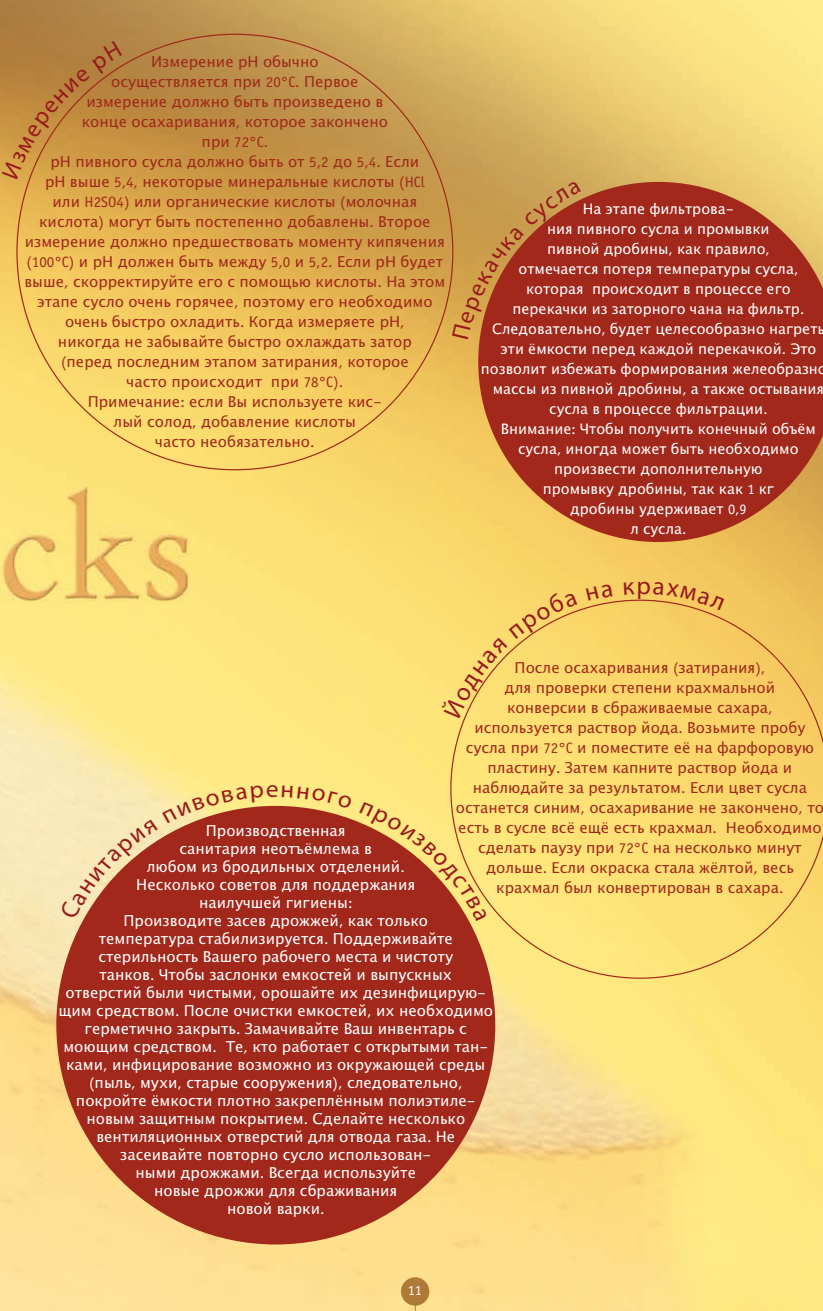
<style>
.page{position:relative;width:823px;height:1311px;background:#fff}
.page>*{position:absolute;margin:0;border:0;box-sizing:border-box;transform-origin:0 0}
.t1{font:15px/20px "Lucida Grande";color:#a1281b;text-align:center}
.t2{font:15px/18px "Lucida Grande";color:#fff;text-align:center}
.t3{font:14.4px "Lucida Grande";color:#fff}
.t4{font:14px "Officina Sans";color:#fff}
.s1{font-family:"Officina Sans"}
</style>
<div class="page">
<img style="left:0;top:0;width:822px;height:1311px">
<div style="left:401px;top:1277px;width:28px;height:28px;background:#af7a38;border-radius:50%"></div>
<svg style="left:450px;top:599px;width:372px;height:379px"></svg>
<div style="left:56px;top:806px;width:439px;height:438px;background:#a1281b;border-radius:50%"></div>
<svg style="left:16px;top:34px;width:437px;height:436px"></svg>
<svg style="left:478px;top:182px;width:344px;height:360px;fill:#a1281b"></svg>
<svg style="left:60px;top:785px;width:292px;height:134px"></svg>
<svg style="left:359px;top:802px;width:128px;height:119px"></svg>
<svg style="left:2px;top:41px;width:120px;height:138px"></svg>
<svg style="left:452px;top:181px;width:128px;height:158px"></svg>
<div style="left:440px;top:592px;width:137px;height:126px;background:#fbdc6f"></div>
<svg style="left:585px;top:583px;width:27px;height:18px"></svg>
<div style="left:623px;top:581px;width:100px;height:29px;background:#f6cc62"></div>
<p class="t1" style="left:24px;top:52px;width:422px">Измерение рН обычно<br>осуществляется при <span class="s1">20°C.</span> Первое<br>измерение должно быть произведено в<br>конце осахаривания<span class="s1">,</span> которое закончено<br>при <span class="s1">72°C.<br></span>рН пивного сусла должно быть от <span class="s1">5,2</span> до <span class="s1">5,4.</span> Если<br>рН выше <span class="s1">5,4,</span> некоторые минеральные кислоты <span class="s1">(HCl<br></span>или <span class="s1">H2SO4)</span> или органические кислоты <span class="s1">(</span>молочная кислота<span class="s1">)</span> могут быть постепенно добавлены<span class="s1">.</span> Второе измерение должно предшествовать моменту кипячения <span class="s1">(100°C)</span> и рН должен быть между <span class="s1">5,0</span> и <span class="s1">5,2.</span> Если рН будет выше<span class="s1">,</span> скорректируйте его с помощью кислоты<span class="s1">.</span> На этом этапе сусло очень горячее<span class="s1">,</span> поэтому его необходимо очень быстро охладить<span class="s1">.</span> Когда измеряете рН<span class="s1">,<br></span>никогда не забывайте быстро охлаждать затор<br><span class="s1">(</span>перед последним этапом затирания<span class="s1">,</span> которое<br>часто происходит при <span class="s1">78°C).<br></span>Примечание<span class="s1">:</span> если Вы используете кис-<br>лый солод<span class="s1">,</span> добавление кислоты<br>часто необязательно<span class="s1">.</span></p>
<p class="t3" style="left:582px;top:200px;width:153px">На этапе фильтрова-</p>
<p class="t3" style="left:546px;top:220px;width:224px">ния пивного сусла и промывки</p>
<p class="t3" style="left:546px;top:240px;width:224px">пивной дробины<span class="s1">,</span> как правило<span class="s1">,</span></p>
<p class="t3" style="left:518px;top:260px;width:281px">отмечается потеря температуры сусла<span class="s1">,</span></p>
<p class="t3" style="left:526px;top:280px;width:266px">которая происходит в процессе его</p>
<p class="t3" style="left:512px;top:300px;width:293px">перекачки из заторного чана на фильтр<span class="s1">.</span></p>
<p class="t3" style="left:492px;top:320px;width:334px">Следовательно<span class="s1">,</span> будет целесообразно нагреть</p>
<p class="t3" style="left:500px;top:340px;width:317px">эти ёмкости перед каждой перекачкой<span class="s1">.</span> Это</p>
<p class="t3" style="left:480px;top:360px;width:347px">позволит избежать формирования желеобразно</p>
<p class="t3" style="left:492px;top:380px;width:332px">массы из пивной дробины<span class="s1">,</span> а также остывания</p>
<p class="t3" style="left:549px;top:400px;width:220px">сусла в процессе фильтрации<span class="s1">.</span></p>
<p class="t3" style="left:500px;top:420px;width:316px">Внимание<span class="s1">:</span> Чтобы получить конечный объём</p>
<p class="t3" style="left:518px;top:440px;width:282px">сусла<span class="s1">,</span> иногда может быть необходимо</p>
<p class="t3" style="left:554px;top:460px;width:210px">произвести дополнительную</p>
<p class="t3" style="left:542px;top:480px;width:233px">промывку дробины<span class="s1">,</span> так как <span class="s1">1</span> кг</p>
<p class="t3" style="left:569px;top:500px;width:178px">дробины удерживает <span class="s1">0,9</span></p>
<p class="t3" style="left:630px;top:520px;width:57px">л сусла<span class="s1">.</span></p>
<p class="t1" style="left:455px;top:658px;width:369px">После осахаривания <span class="s1">(</span>затирания<span class="s1">),<br></span>для проверки степени крахмальной<br>конверсии в сбраживаемые сахара<span class="s1">,<br></span>используется раствор йода<span class="s1">.</span> Возьмите пробу сусла при <span class="s1">72°C</span> и поместите её на фарфоровую пластину<span class="s1">.</span> Затем капните раствор йода и наблюдайте за результатом<span class="s1">.</span> Если цвет сусла останется синим<span class="s1">,</span> осахаривание не закончено<span class="s1">,</span> то есть в сусле всё ещё есть крахмал<span class="s1">.</span> Необходимо сделать паузу при <span class="s1">72°C</span> на несколько минут дольше<span class="s1">.</span> Если окраска стала жёлтой<span class="s1">,</span> весь крахмал был конвертирован в сахара<span class="s1">.</span></p>
<p class="t2" style="left:58px;top:822px;width:436px">Производственная<br>санитария неотъёмлема в<br>любом из бродильных отделений<span class="s1">.<br></span>Несколько советов для поддержания<br>наилучшей гигиены<span class="s1">:<br></span>Производите засев дрожжей<span class="s1">,</span> как только<br>температура стабилизируется<span class="s1">.</span> Поддерживайте стерильность Вашего рабочего места и чистоту<br>танков<span class="s1">.</span> Чтобы заслонки емкостей и выпускных<br>отверстий были чистыми<span class="s1">,</span> орошайте их дезинфицирую&shy;щим средством<span class="s1">.</span> После очистки емкостей<span class="s1">,</span> их необходимо герметично закрыть<span class="s1">.</span> Замачивайте Ваш инвентарь с моющим средством<span class="s1">.</span> Те<span class="s1">,</span> кто работает с открытыми тан&shy;ками<span class="s1">,</span> инфицирование возможно из окружающей среды <span class="s1">(</span>пыль<span class="s1">,</span> мухи<span class="s1">,</span> старые сооружения<span class="s1">),</span> следовательно<span class="s1">, </span>покройте ёмкости плотно закреплённым полиэтиле&shy;новым защитным покрытием<span class="s1">.</span> Сделайте несколько вентиляционных отверстий для отвода газа<span class="s1">.</span> Не засеивайте повторно сусло использован-<br>ными дрожжами<span class="s1">.</span> Всегда используйте<br>новые дрожжи для сбраживания<br>новой варки<span class="s1">.</span></p>
<p class="t4" style="left:407px;top:1285px;width:15px">11</p>
</div>
